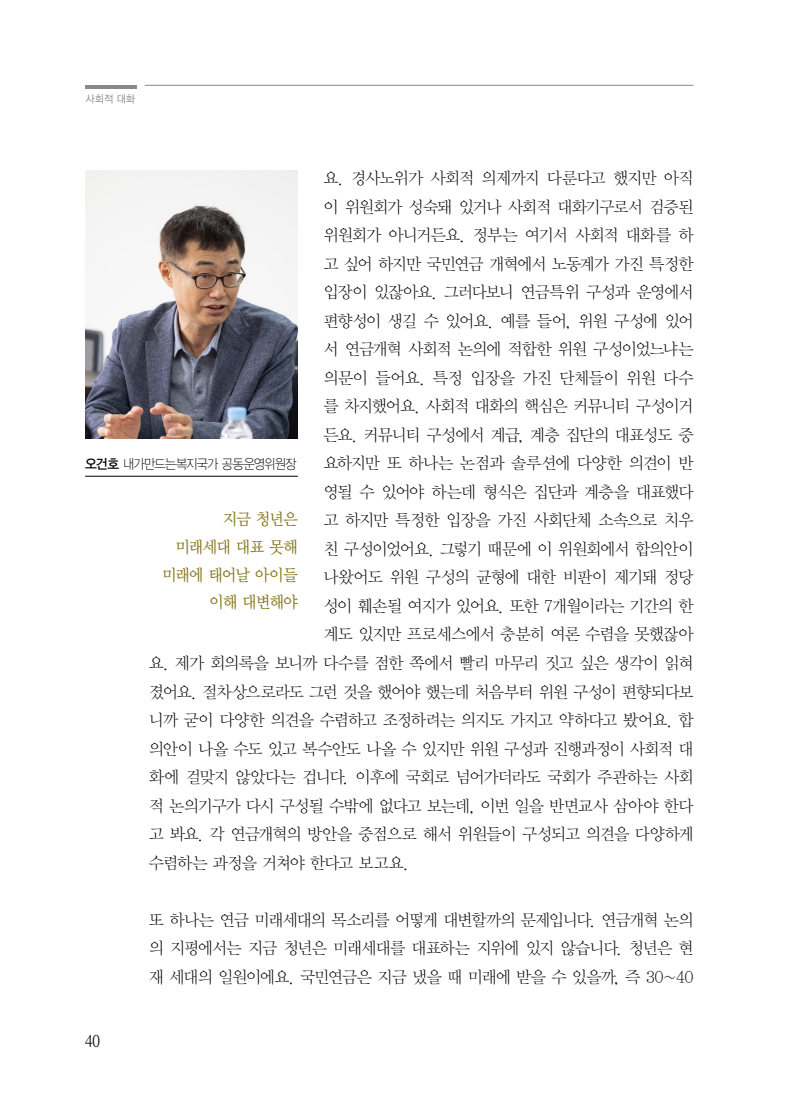
<style>
.page{position:relative;width:800px;height:1106px;background:#fff}
.page>*{position:absolute;margin:0;border:0;box-sizing:border-box;transform-origin:0 0}
.t1{font:16.5px/28.5px "YDVY Mj O31";letter-spacing:-.06em;color:#000;text-align:justify}
.t2{font:16.5px/27.8px "YDVY Mj O33";letter-spacing:-.07em;color:#87761c;text-align:right;scale:.95 1}
.t3{font:16.5px "YDVY Mj O31";letter-spacing:-.025em;color:#000}
.t4{font:16.5px "YDVY Mj O520";color:#000}
.t5{font:13.5px "YDVYGO31";letter-spacing:-.06em;color:#000;scale:.9 1}
.t6{font:10.5px "YDVYGO32";color:#898989;scale:.95 1}
.s1{font-family:"YDVYGO33"}
</style>
<div class="page">
<img style="left:85px;top:170px;width:213px;height:268px">
<hr style="left:85px;top:476px;width:213px;height:1px;background:#000">
<hr style="left:85px;top:85px;width:51px;height:3px;background:#898989">
<hr style="left:145px;top:85px;width:548px;height:1px;background:#898989">
<p class="t6" style="left:86px;top:93px;width:53px">사회적 대화</p>
<p class="t1" style="left:323px;top:164px;width:371px">요. 경사노위가 사회적 의제까지 다룬다고 했지만 아직</p>
<p class="t1" style="left:323px;top:193px;width:371px">이 위원회가 성숙돼 있거나 사회적 대화기구로서 검증된</p>
<p class="t1" style="left:323px;top:221px;width:371px">위원회가 아니거든요. 정부는 여기서 사회적 대화를 하</p>
<p class="t1" style="left:323px;top:250px;width:371px">고 싶어 하지만 국민연금 개혁에서 노동계가 가진 특정한</p>
<p class="t1" style="left:323px;top:278px;width:371px">입장이 있잖아요. 그러다보니 연금특위 구성과 운영에서</p>
<p class="t1" style="left:323px;top:307px;width:371px">편향성이 생길 수 있어요. 예를 들어, 위원 구성에 있어</p>
<p class="t1" style="left:323px;top:335px;width:371px">서 연금개혁 사회적 논의에 적합한 위원 구성이었느냐는</p>
<p class="t3" style="left:323px;top:368px;width:371px">의문이 들어요. 특정 입장을 가진 단체들이 위원 다수</p>
<p class="t1" style="left:323px;top:392px;width:371px">를 차지했어요. 사회적 대화의 핵심은 커뮤니티 구성이거</p>
<p class="t1" style="left:323px;top:421px;width:371px">든요. 커뮤니티 구성에서 계급, 계층 집단의 대표성도 중</p>
<p class="t1" style="left:323px;top:449px;width:371px">요하지만 또 하나는 논점과 솔루션에 다양한 의견이 반</p>
<p class="t1" style="left:323px;top:478px;width:371px">영될 수 있어야 하는데 형식은 집단과 계층을 대표했다</p>
<p class="t1" style="left:323px;top:506px;width:371px">고 하지만 특정한 입장을 가진 사회단체 소속으로 치우</p>
<p class="t1" style="left:323px;top:535px;width:371px">친 구성이었어요. 그렇기 때문에 이 위원회에서 합의안이</p>
<p class="t1" style="left:323px;top:563px;width:371px">나왔어도 위원 구성의 균형에 대한 비판이 제기돼 정당</p>
<p class="t1" style="left:323px;top:592px;width:371px">성이 훼손될 여지가 있어요. 또한 7개월이라는 기간의 한</p>
<p class="t1" style="left:323px;top:620px;width:371px">계도 있지만 프로세스에서 충분히 여론 수렴을 못했잖아</p>
<p class="t1" style="left:149px;top:649px;width:546px">요. 제가 회의록을 보니까 다수를 점한 쪽에서 빨리 마무리 짓고 싶은 생각이 읽혀</p>
<p class="t1" style="left:149px;top:677px;width:546px">졌어요. 절차상으로라도 그런 것을 했어야 했는데 처음부터 위원 구성이 편향되다보</p>
<p class="t1" style="left:149px;top:706px;width:546px">니까 굳이 다양한 의견을 수렴하고 조정하려는 의지도 가지고 약하다고 봤어요. 합</p>
<p class="t1" style="left:149px;top:734px;width:546px">의안이 나올 수도 있고 복수안도 나올 수 있지만 위원 구성과 진행과정이 사회적 대</p>
<p class="t1" style="left:149px;top:763px;width:546px">화에 걸맞지 않았다는 겁니다. 이후에 국회로 넘어가더라도 국회가 주관하는 사회</p>
<p class="t1" style="left:149px;top:791px;width:546px">적 논의기구가 다시 구성될 수밖에 없다고 보는데, 이번 일을 반면교사 삼아야 한다</p>
<p class="t1" style="left:149px;top:819px;width:546px">고 봐요. 각 연금개혁의 방안을 중점으로 해서 위원들이 구성되고 의견을 다양하게</p>
<p class="t1" style="left:149px;top:848px;width:262px">수렴하는 과정을 거쳐야 한다고 보고요.</p>
<p class="t5" style="left:85px;top:456px;width:236px"><span class="s1">오건호</span> 내가만드는복지국가 공동운영위원장</p>
<p class="t2" style="left:162px;top:505px;width:144px">지금 청년은<br>미래세대 대표 못해 미래에 태어날 아이들 이해 대변해야</p>
<p class="t4" style="left:85px;top:1031px;width:16px">40</p>
<p class="t1" style="left:149px;top:905px;width:546px">또 하나는 연금 미래세대의 목소리를 어떻게 대변할까의 문제입니다. 연금개혁 논의 의 지평에서는 지금 청년은 미래세대를 대표하는 지위에 있지 않습니다. 청년은 현 재 세대의 일원이에요. 국민연금은 지금 냈을 때 미래에 받을 수 있을까, 즉 30~40</p>
</div>
